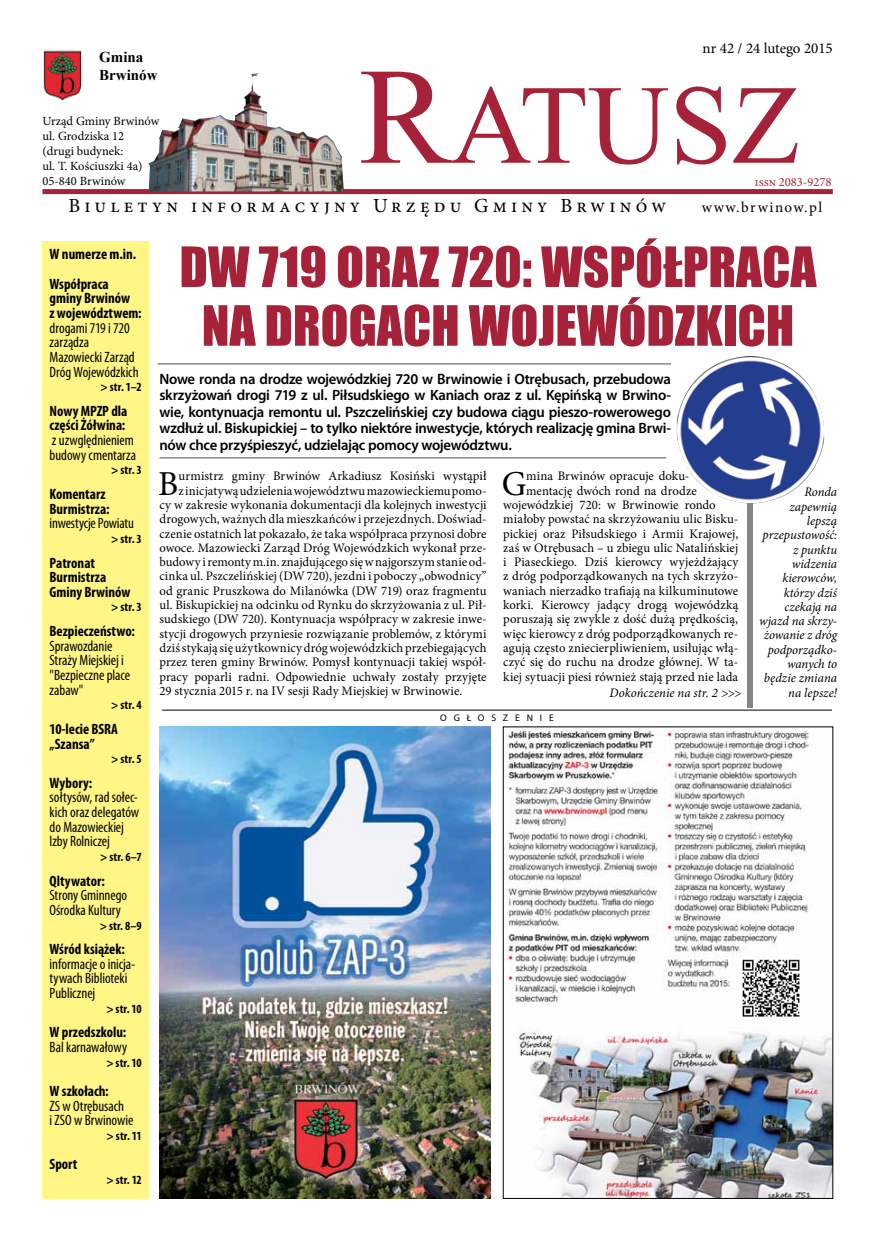
<style>
.page{position:relative;width:886px;height:1241px;background:#fff}
.page>*{position:absolute;margin:0;border:0;box-sizing:border-box;transform-origin:0 0}
.t1{font:112.5px "Times New Roman";color:#a52238}
.t2{font:51.25px/58.8px "Impact";color:#a52238;text-align:center}
.t3{font:35px "Minion Pro";color:#000}
.t4{font:20px "Minion Pro";letter-spacing:.21em;color:#000}
.t5{font:condensed 15px/14.6px "Myriad Pro";letter-spacing:-.005em;color:#000}
.t6{font:600 15px/16.5px "Myriad Pro";letter-spacing:-.02em;color:#000;text-align:justify}
.t7{font:700 condensed 15px/14.6px "Myriad Pro";color:#000}
.t8{font:15px "Minion Pro";color:#000}
.t9{font:700 15px/18px "Times New Roman";color:#000}
.t10{font:13px "Minion Pro";letter-spacing:.005em;color:#000}
.t11{font:italic 13px/14.2px "Minion Pro";letter-spacing:-.005em;color:#000;text-align:right}
.t12{font:700 condensed 12.5px "Myriad Pro";letter-spacing:.005em;color:#000}
.t13{font:12.5px/15px "Minion Pro";color:#000}
.t14{font:12.5px "Minion Pro";color:#a52238}
.t15{font:9.62px "Myriad Pro";letter-spacing:.715em;color:#000}
.s1{font-size:137.5px}
</style>
<div class="page">
<div style="left:43px;top:189px;width:790px;height:5px;background:#a52238"></div>
<img style="left:148px;top:72px;width:196px;height:119px">
<img style="left:43px;top:50px;width:39px;height:51px">
<div style="left:43px;top:241px;width:106px;height:957px;background:#fff685"></div>
<hr style="left:159px;top:457px;width:507px;height:1px;background:#000">
<hr style="left:158px;top:363px;width:513px;height:1px;background:#000">
<img style="left:159px;top:726px;width:332px;height:472px">
<img style="left:505px;top:730px;width:326px;height:466px">
<hr style="left:162px;top:709px;width:670px;height:1px;background:#000">
<img style="left:677px;top:356px;width:147px;height:147px">
<div style="left:746px;top:503px;width:6px;height:204px;background:#848688"></div>
<img style="left:742px;top:958px;width:58px;height:59px">
<p class="t8" style="left:703px;top:39px;width:132px">nr 42 / 24 lutego 2015</p>
<h1 class="t1" style="left:359px;top:49px;width:443px"><span class="s1">R</span>ATUSZ</h1>
<p class="t14" style="left:755px;top:174px;width:78px">issn 2083-9278</p>
<p class="t9" style="left:99px;top:47px;width:60px">Gmina<br>Brwinów</p>
<p class="t13" style="left:43px;top:113px;width:118px">Urząd Gminy Brwinów ul. Grodziska 12<br>(drugi budynek:<br>ul. T. Kościuszki 4a)<br>05-840 Brwinów</p>
<h3 class="t4" style="left:68px;top:192px;width:599px">Biuletyn informacyjny Urzędu Gminy Brwinów</h3>
<p class="t8" style="left:702px;top:197px;width:122px">www.brwinow.pl</p>
<p class="t7" style="left:50px;top:239px;width:88px;line-height:29.2px">W numerze m.in.<br>Współpraca</p>
<p class="t7" style="left:50px;top:291px;width:94px">gminy Brwinów<br>z województwem:</p>
<p class="t5" style="left:50px;top:320px;width:91px">drogami 719 i 720 zarządza<br>Mazowiecki Zarząd<br>Dróg Wojewódzkich</p>
<p class="t12" style="left:101px;top:379px;width:43px">&gt; str. 1–2</p>
<p class="t7" style="left:50px;top:403px;width:79px">Nowy MPZP dla części Żółwina:</p>
<p class="t5" style="left:50px;top:432px;width:88px">z uzwględnieniem budowy cmentarza</p>
<p class="t12" style="left:111px;top:462px;width:32px">&gt; str. 3</p>
<p class="t7" style="left:50px;top:486px;width:61px">Komentarz<br>Burmistrza:</p>
<p class="t5" style="left:50px;top:515px;width:86px">inwestycje Powiatu</p>
<p class="t12" style="left:111px;top:531px;width:32px">&gt; str. 3</p>
<p class="t7" style="left:50px;top:555px;width:82px">Patronat<br>Burmistrza<br>Gminy Brwinów</p>
<p class="t12" style="left:111px;top:599px;width:32px">&gt; str. 3</p>
<p class="t7" style="left:50px;top:623px;width:87px">Bezpieczeństwo:</p>
<p class="t5" style="left:50px;top:638px;width:82px">Sprawozdanie<br>Straży Miejskiej i "Bezpieczne place zabaw"</p>
<p class="t12" style="left:111px;top:697px;width:32px">&gt; str. 4</p>
<p class="t7" style="left:50px;top:721px;width:70px">10-lecie BSRA „Szansa”</p>
<p class="t12" style="left:111px;top:751px;width:32px">&gt; str. 5</p>
<p class="t7" style="left:50px;top:775px;width:44px">Wybory:</p>
<p class="t5" style="left:50px;top:789px;width:91px">sołtysów, rad sołec&shy;kich oraz delegatów do Mazowieckiej<br>Izby Rolniczej</p>
<p class="t12" style="left:100px;top:848px;width:43px">&gt; str. 6–7</p>
<p class="t7" style="left:50px;top:872px;width:57px">Qltywator:</p>
<p class="t5" style="left:50px;top:887px;width:79px">Strony Gminnego<br>Ośrodka Kultury</p>
<p class="t12" style="left:100px;top:917px;width:43px">&gt; str. 8–9</p>
<p class="t7" style="left:50px;top:941px;width:77px">Wśród książek:</p>
<p class="t5" style="left:50px;top:956px;width:87px">informacje o inicja&shy;tywach Biblioteki<br>Publicznej</p>
<p class="t12" style="left:106px;top:1000px;width:37px">&gt; str. 10</p>
<p class="t7" style="left:50px;top:1024px;width:78px">W przedszkolu:</p>
<p class="t5" style="left:50px;top:1039px;width:79px">Bal karnawałowy</p>
<p class="t12" style="left:106px;top:1054px;width:37px">&gt; str. 10</p>
<p class="t7" style="left:50px;top:1083px;width:61px">W szkołach:</p>
<p class="t5" style="left:50px;top:1097px;width:85px">ZS w Otrębusach<br>i ZSO w Brwinowie</p>
<p class="t12" style="left:107px;top:1127px;width:37px">&gt; str. 11</p>
<p class="t7" style="left:50px;top:1156px;width:29px">Sport</p>
<p class="t12" style="left:107px;top:1171px;width:37px">&gt; str. 12</p>
<h2 class="t2" style="left:179px;top:236px;width:639px">DW 719 ORAZ 720: WSPÓŁPRACA<br>NA DROGACH WOJEWÓDZKICH</h2>
<p class="t6" style="left:159px;top:370px;width:513px">Nowe ronda na drodze wojewódzkiej 720 w Brwinowie i Otrębusach, przebudowa skrzyżowań drogi 719 z ul. Piłsudskiego w Kaniach oraz z ul. Kępińską w Brwino&shy;wie, kontynuacja remontu ul. Pszczelińskiej czy budowa ciągu pieszo-rowerowego wzdłuż ul. Biskupickiej – to tylko niektóre inwestycje, których realizację gmina Brwi&shy;nów chce przyśpieszyć, udzielając pomocy województwu.</p>
<p class="t11" style="left:759px;top:485px;width:80px">Ronda zapewnią lepszą przepustowość: z punktu widzenia kierowców, którzy dziś czekają na wjazd na skrzy&shy;żowanie z dróg podporządko&shy;wanych to będzie zmiana na lepsze!</p>
<h3 class="t3" style="left:158px;top:460px;width:22px">B</h3>
<p class="t10" style="left:178px;top:467px;width:310px">urmistrz gminy Brwinów Arkadiusz Kosiński wystąpił</p>
<h3 class="t3" style="left:502px;top:460px;width:26px">G</h3>
<p class="t10" style="left:526px;top:467px;width:165px">mina Brwinów opracuje doku-</p>
<p class="t10" style="left:178px;top:481px;width:310px">z inicjatywą udzielenia województwu mazowieckiemu pomo-</p>
<p class="t10" style="left:159px;top:496px;width:329px">cy w zakresie wykonania dokumentacji dla kolejnych inwestycji</p>
<p class="t10" style="left:159px;top:510px;width:329px">drogowych, ważnych dla mieszkańców i przejezdnych. Doświad-</p>
<p class="t10" style="left:159px;top:524px;width:329px">czenie ostatnich lat pokazało, że taka współpraca przynosi dobre</p>
<p class="t10" style="left:159px;top:539px;width:329px">owoce. Mazowiecki Zarząd Dróg Wojewódzkich wykonał prze-</p>
<p class="t10" style="left:159px;top:553px;width:329px">budowy i remonty m.in. znajdującego się w najgorszym stanie od-</p>
<p class="t10" style="left:159px;top:567px;width:329px">cinka ul. Pszczelińskiej (DW 720), jezdni i poboczy „obwodnicy”</p>
<p class="t10" style="left:159px;top:582px;width:329px">od granic Pruszkowa do Milanówka (DW 719) oraz fragmentu</p>
<p class="t10" style="left:159px;top:596px;width:329px">ul. Biskupickiej na odcinku od Rynku do skrzyżowania z ul. Pił-</p>
<p class="t10" style="left:159px;top:610px;width:329px">sudskiego (DW 720). Kontynuacja współpracy w zakresie inwe-</p>
<p class="t10" style="left:159px;top:624px;width:329px">stycji drogowych przyniesie rozwiązanie problemów, z którymi</p>
<p class="t10" style="left:159px;top:639px;width:329px">dziś stykają się użytkownicy dróg wojewódzkich przebiegających</p>
<p class="t10" style="left:159px;top:653px;width:329px">przez teren gminy Brwinów. Pomysł kontynuacji takiej współ-</p>
<p class="t10" style="left:159px;top:667px;width:329px">pracy poparli radni. Odpowiednie uchwały zostały przyjęte</p>
<p class="t10" style="left:159px;top:682px;width:304px">29 stycznia 2015 r. na IV sesji Rady Miejskiej w Brwinowie.</p>
<p class="t15" style="left:440px;top:712px;width:115px">OGŁOSZENIE</p>
<p class="t10" style="left:526px;top:481px;width:172px">mentację dwóch rond na drodze</p>
<p class="t10" style="left:503px;top:496px;width:214px">wojewódzkiej 720: w Brwinowie rondo</p>
<p class="t10" style="left:503px;top:510px;width:237px">miałoby powstać na skrzyżowaniu ulic Bisku-</p>
<p class="t10" style="left:503px;top:524px;width:236px">pickiej oraz Piłsudskiego i Armii Krajowej,</p>
<p class="t10" style="left:503px;top:539px;width:237px">zaś w Otrębusach – u zbiegu ulic Natalińskiej</p>
<p class="t10" style="left:503px;top:553px;width:237px">i Piaseckiego. Dziś kierowcy wyjeżdżający</p>
<p class="t10" style="left:503px;top:567px;width:237px">z dróg podporządkowanych na tych skrzyżo-</p>
<p class="t10" style="left:503px;top:582px;width:236px">waniach nierzadko trafiają na kilkuminutowe</p>
<p class="t10" style="left:503px;top:596px;width:236px">korki. Kierowcy jadący drogą wojewódzką</p>
<p class="t10" style="left:503px;top:610px;width:236px">poruszają się zwykle z dość dużą prędkością,</p>
<p class="t10" style="left:503px;top:624px;width:237px">więc kierowcy z dróg podporządkowanych re-</p>
<p class="t10" style="left:503px;top:639px;width:237px">agują często zniecierpliwieniem, usiłując włą-</p>
<p class="t10" style="left:503px;top:653px;width:237px">czyć się do ruchu na drodze głównej. W ta-</p>
<p class="t10" style="left:503px;top:667px;width:236px">kiej sytuacji piesi również stają przed nie lada</p>
<p class="t11" style="left:609px;top:686px;width:133px">Dokończenie na str. 2 &gt;&gt;&gt;</p>
</div>
